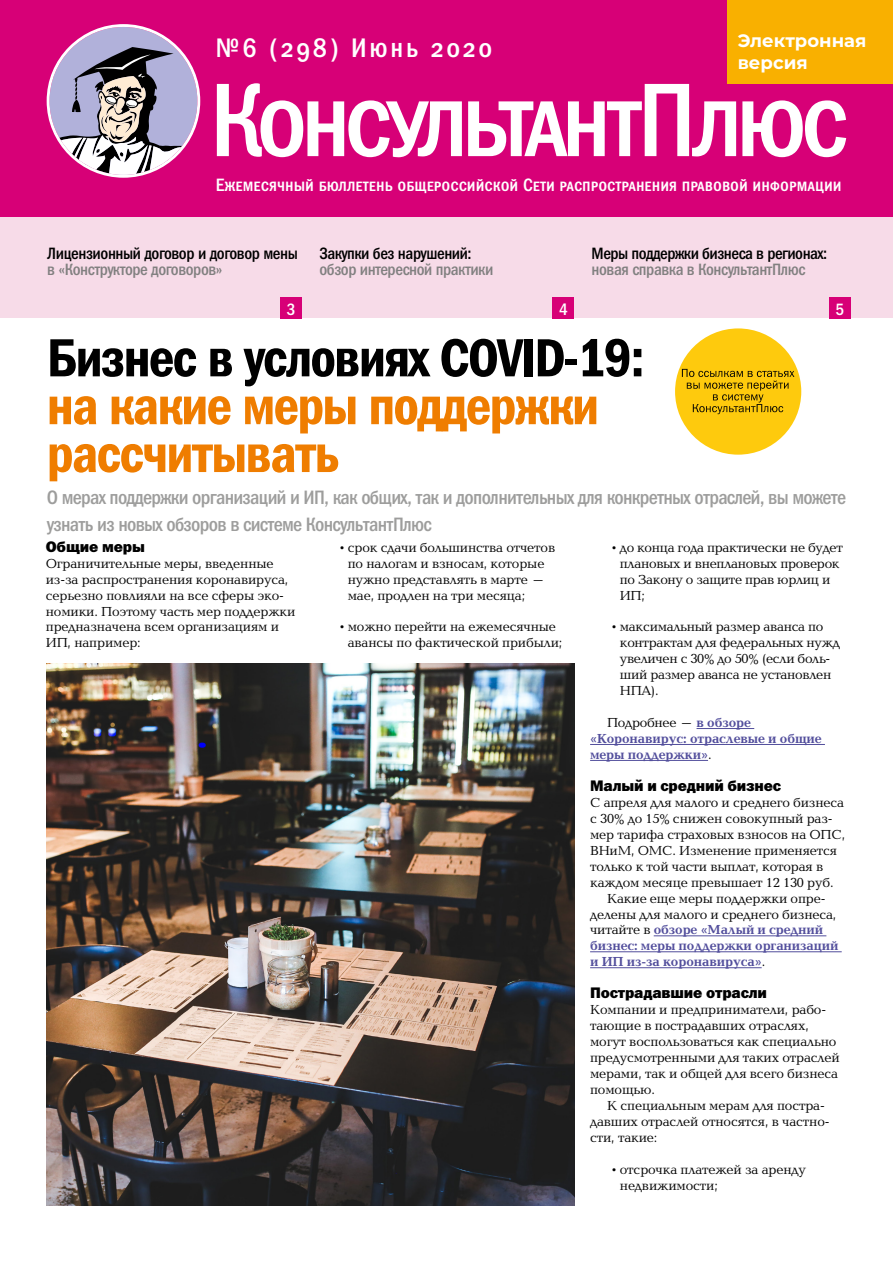
<style>
.page{position:relative;width:893px;height:1263px;background:#fff}
.page>*{position:absolute;margin:0;border:0;box-sizing:border-box;transform-origin:0 0}
.t1{font:54px/47.8px "Franklin Gothic Demi Cond C";letter-spacing:-.035em;color:#ef7d00}
.t2{font:54px "Franklin Gothic Demi Cond C";letter-spacing:-.035em;color:#000}
.t3{font:27px "Franklin Gothic Medi Cond SCC";letter-spacing:.1em;color:#fff}
.t4{font:19.5px/26.5px "Franklin Gothic Medi Cond C";letter-spacing:-.035em;color:#9d9d9c}
.t5{font:18px "Franklin Gothic Medi Cond SCC";color:#fff}
.t6{font:700 18px/21.6px "Montserrat";color:#fff}
.t7{font:16.5px "Franklin Gothic Medi Cond C";letter-spacing:-.025em;color:#000}
.t8{font:16.5px "Franklin Gothic Medi Cond C";letter-spacing:-.025em;color:#818080}
.t9{font:16.5px "Franklin Gothic Medi Cond C";color:#fff}
.t10{font:15.3px "Franklin Gothic Heavy C";letter-spacing:-.01em;color:#000}
.t11{font:13.5px/15.9px "Baltica C";letter-spacing:-.01em;color:#000}
.t12{font:700 13.5px/15.9px "Baltica C";letter-spacing:-.01em;color:#524e9c}
.s1{font-weight:400;color:#000}
</style>
<div class="page">
<div style="left:0;top:217px;width:893px;height:101px;background:#f7dbe8"></div>
<div style="left:0;top:0;width:893px;height:217px;background:#d70077"></div>
<div style="left:553px;top:298px;width:21px;height:21px;background:#d70077"></div>
<div style="left:829px;top:298px;width:21px;height:21px;background:#d70077"></div>
<div style="left:281px;top:298px;width:21px;height:21px;background:#d70077"></div>
<div style="left:727px;top:0;width:166px;height:83px;background:#f9b000"></div>
<div style="left:675px;top:328px;width:126px;height:127px;background:#feca0d;border-radius:50%"></div>
<svg style="left:682px;top:369px;width:112px;height:45px"></svg>
<hr style="left:696px;top:728px;width:58px;height:1px;background:#524e9c">
<hr style="left:590px;top:744px;width:235px;height:1px;background:#524e9c">
<hr style="left:590px;top:760px;width:118px;height:1px;background:#524e9c">
<hr style="left:654px;top:935px;width:172px;height:1px;background:#524e9c">
<hr style="left:590px;top:951px;width:252px;height:1px;background:#524e9c">
<hr style="left:590px;top:967px;width:172px;height:1px;background:#524e9c">
<img style="left:47px;top:663px;width:527px;height:542px">
<svg style="left:217px;top:83px;width:245px;height:74px"></svg>
<svg style="left:468px;top:84px;width:268px;height:72px"></svg>
<svg style="left:742px;top:100px;width:104px;height:57px"></svg>
<svg style="left:47px;top:24px;width:153px;height:154px"></svg>
<h2 class="t3" style="left:216px;top:33px;width:278px">№6 (298) Июнь 2020</h2>
<h3 class="t6" style="left:738px;top:29px;width:130px">Электронная версия</h3>
<h3 class="t5" style="left:216px;top:175px;width:627px">Ежемесячный бюллетень общероссийской Сети распространения правовой информации</h3>
<p class="t7" style="left:47px;top:245px;width:252px">Лицензионный договор и договор мены</p>
<p class="t8" style="left:47px;top:261px;width:177px">в «Конструкторе договоров»</p>
<p class="t7" style="left:319px;top:245px;width:154px">Закупки без нарушений:</p>
<p class="t8" style="left:319px;top:261px;width:175px">обзор интересной практики</p>
<p class="t7" style="left:592px;top:245px;width:237px">Меры поддержки бизнеса в регионах:</p>
<p class="t8" style="left:592px;top:261px;width:215px">новая справка в КонсультантПлюс</p>
<p class="t9" style="left:287px;top:300px;width:10px">3</p>
<p class="t9" style="left:559px;top:300px;width:10px">4</p>
<p class="t9" style="left:835px;top:300px;width:10px">5</p>
<h1 class="t2" style="left:47px;top:327px;width:599px">Бизнес в условиях COVID-19:</h1>
<h1 class="t1" style="left:47px;top:381px;width:554px">на какие меры поддержки рассчитывать</h1>
<h3 class="t4" style="left:47px;top:484px;width:801px">О мерах поддержки организаций и ИП, как общих, так и дополнительных для конкретных отраслей, вы можете узнать из новых обзоров в системе КонсультантПлюс</h3>
<p class="t10" style="left:46px;top:538px;width:101px">Общие меры</p>
<p class="t11" style="left:46px;top:556px;width:251px">Ограничительные меры, введенные из-за распространения коронавируса, серьезно повлияли на все сферы эко&shy;номики. Поэтому часть мер поддержки предназначена всем организациям и<br>ИП, например:</p>
<p class="t11" style="left:348px;top:540px;width:209px;text-indent:-11px">•срок сдачи большинства отчетов по налогам и взносам, которые нужно представлять в марте – мае, продлен на три месяца;</p>
<p class="t11" style="left:348px;top:620px;width:216px;text-indent:-11px">•можно перейти на ежемесячные авансы по фактической прибыли;</p>
<p class="t11" style="left:620px;top:540px;width:224px;text-indent:-11px">•до конца года практически не будет плановых и внеплановых проверок по Закону о защите прав юрлиц и<br>ИП;</p>
<p class="t11" style="left:620px;top:620px;width:222px;text-indent:-11px">•максимальный размер аванса по контрактам для федеральных нужд увеличен с 30% до 50% (если боль&shy;ший размер аванса не установлен<br>НПА).</p>
<p class="t12" style="left:590px;top:715px;width:233px;text-indent:17px"><span class="s1">Подробнее –</span> в обзоре «Коронавирус: отраслевые и общие меры поддержки»<span class="s1">.</span></p>
<p class="t10" style="left:590px;top:777px;width:193px">Малый и средний бизнес</p>
<p class="t11" style="left:590px;top:795px;width:256px">С апреля для малого и среднего бизнеса</p>
<p class="t11" style="left:590px;top:811px;width:244px">с 30% до 15% снижен совокупный раз-</p>
<p class="t11" style="left:590px;top:827px;width:257px">мер тарифа страховых взносов на ОПС,</p>
<p class="t11" style="left:590px;top:843px;width:248px">ВНиМ, ОМС. Изменение применяется</p>
<p class="t11" style="left:590px;top:859px;width:235px">только к той части выплат, которая в</p>
<p class="t11" style="left:590px;top:875px;width:245px">каждом месяце превышает 12 130 руб.</p>
<p class="t11" style="left:607px;top:891px;width:220px">Какие еще меры поддержки опре-</p>
<p class="t11" style="left:590px;top:907px;width:248px">делены для малого и среднего бизнеса,</p>
<p class="t12" style="left:590px;top:922px;width:235px"><span class="s1">читайте в</span> обзоре «Малый и средний</p>
<p class="t12" style="left:590px;top:938px;width:250px">бизнес: меры поддержки организаций</p>
<p class="t12" style="left:590px;top:954px;width:177px">и ИП из-за коронавируса»<span class="s1">.</span></p>
<p class="t10" style="left:590px;top:984px;width:178px">Пострадавшие отрасли</p>
<p class="t11" style="left:590px;top:1002px;width:251px">Компании и предприниматели, рабо&shy;тающие в пострадавших отраслях, могут воспользоваться как специально предусмотренными для таких отраслей мерами, так и общей для всего бизнеса помощью.</p>
<p class="t11" style="left:590px;top:1098px;width:241px;text-indent:17px">К специальным мерам для постра&shy;давших отраслей относятся, в частно&shy;сти, такие:</p>
<p class="t11" style="left:620px;top:1162px;width:187px;text-indent:-11px">•отсрочка платежей за аренду недвижимости;</p>
</div>
